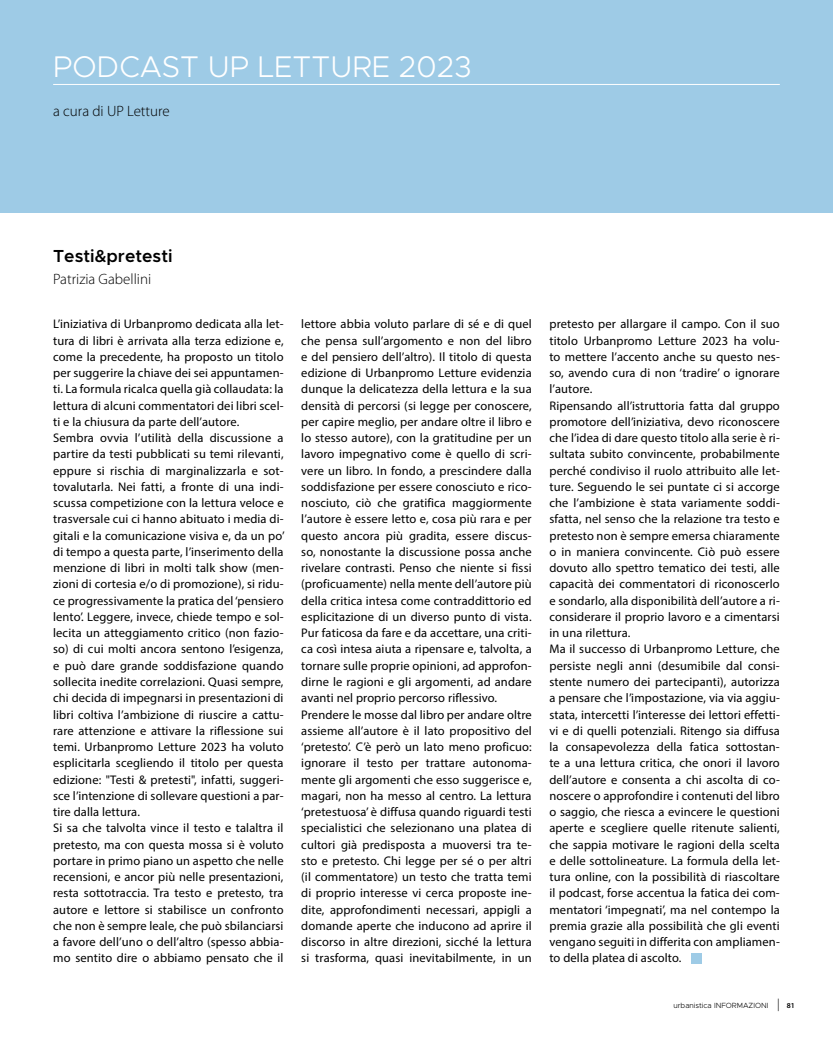
<style>
.page{position:relative;width:833px;height:1053px;background:#fff}
.page>*{position:absolute;margin:0;border:0;box-sizing:border-box;transform-origin:0 0}
.t1{font:300 30px "Metropolis";color:#fff}
.t2{font:600 17.5px "Metropolis";color:#000}
.t3{font:300 15px "Myriad Pro";color:#000}
.t4{font:12.5px/16.2px "Myriad Pro";letter-spacing:.01em;color:#000}
.t5{font:300 7.5px "Metropolis";color:#000}
.s1{font-family:"Myriad Pro";font-size:12.5px}
.s2{font-family:"Myriad Pro";font-weight:600}
</style>
<div class="page">
<div style="left:0;top:0;width:833px;height:213px;background:#9ecbe6"></div>
<hr style="left:53px;top:84px;width:727px;height:1px;background:#fff">
<div style="left:691px;top:953px;width:11px;height:11px;background:#9ecbe6"></div>
<h1 class="t1" style="left:53px;top:48px;width:420px">PODCAST UP LETTURE 2023</h1>
<p class="t3" style="left:53px;top:103px;width:118px">a cura di UP Letture</p>
<h2 class="t2" style="left:53px;top:245px;width:121px">Testi&amp;pretesti</h2>
<p class="t3" style="left:53px;top:270px;width:99px">Patrizia Gabellini</p>
<p class="t4" style="left:53px;top:316px;width:233px">L’iniziativa di Urbanpromo dedicata alla let&shy;tura di libri è arrivata alla terza edizione e, come la precedente, ha proposto un titolo per suggerire la chiave dei sei appuntamen&shy;ti. La formula ricalca quella già collaudata: la lettura di alcuni commentatori dei libri scel&shy;ti e la chiusura da parte dell’autore.<br>Sembra ovvia l’utilità della discussione a partire da testi pubblicati su temi rilevanti, eppure si rischia di marginalizzarla e sot&shy;tovalutarla. Nei fatti, a fronte di una indi&shy;scussa competizione con la lettura veloce e trasversale cui ci hanno abituato i media di&shy;gitali e la comunicazione visiva e, da un po’ di tempo a questa parte, l’inserimento della menzione di libri in molti talk show (men&shy;zioni di cortesia e/o di promozione), si ridu&shy;ce progressivamente la pratica del ‘pensiero lento’. Leggere, invece, chiede tempo e sol&shy;lecita un atteggiamento critico (non fazio&shy;so) di cui molti ancora sentono l’esigenza, e può dare grande soddisfazione quando sollecita inedite correlazioni. Quasi sempre, chi decida di impegnarsi in presentazioni di libri coltiva l’ambizione di riuscire a cattu&shy;rare attenzione e attivare la riflessione sui temi. Urbanpromo Letture 2023 ha voluto esplicitarla scegliendo il titolo per questa edizione: "Testi &amp; pretesti", infatti, suggeri&shy;sce l’intenzione di sollevare questioni a par&shy;tire dalla lettura.<br>Si sa che talvolta vince il testo e talaltra il pretesto, ma con questa mossa si è voluto portare in primo piano un aspetto che nelle recensioni, e ancor più nelle presentazioni, resta sottotraccia. Tra testo e pretesto, tra autore e lettore si stabilisce un confronto che non è sempre leale, che può sbilanciarsi a favore dell’uno o dell’altro (spesso abbia&shy;mo sentito dire o abbiamo pensato che il</p>
<p class="t4" style="left:301px;top:316px;width:232px">lettore abbia voluto parlare di sé e di quel che pensa sull’argomento e non del libro e del pensiero dell’altro). Il titolo di questa edizione di Urbanpromo Letture evidenzia dunque la delicatezza della lettura e la sua densità di percorsi (si legge per conoscere, per capire meglio, per andare oltre il libro e lo stesso autore), con la gratitudine per un lavoro impegnativo come è quello di scri&shy;vere un libro. In fondo, a prescindere dalla soddisfazione per essere conosciuto e rico&shy;nosciuto, ciò che gratifica maggiormente l’autore è essere letto e, cosa più rara e per questo ancora più gradita, essere discus&shy;so, nonostante la discussione possa anche rivelare contrasti. Penso che niente si fissi (proficuamente) nella mente dell’autore più della critica intesa come contraddittorio ed esplicitazione di un diverso punto di vista.<br>Pur faticosa da fare e da accettare, una criti&shy;ca così intesa aiuta a ripensare e, talvolta, a tornare sulle proprie opinioni, ad approfon&shy;dirne le ragioni e gli argomenti, ad andare avanti nel proprio percorso riflessivo.<br>Prendere le mosse dal libro per andare oltre assieme all’autore è il lato propositivo del ‘pretesto’. C’è però un lato meno proficuo: ignorare il testo per trattare autonoma&shy;mente gli argomenti che esso suggerisce e, magari, non ha messo al centro. La lettura ‘pretestuosa’ è diffusa quando riguardi testi specialistici che selezionano una platea di cultori già predisposta a muoversi tra te&shy;sto e pretesto. Chi legge per sé o per altri (il commentatore) un testo che tratta temi di proprio interesse vi cerca proposte ine&shy;dite, approfondimenti necessari, appigli a domande aperte che inducono ad aprire il discorso in altre direzioni, sicché la lettura si trasforma, quasi inevitabilmente, in un</p>
<p class="t4" style="left:549px;top:316px;width:232px">pretesto per allargare il campo. Con il suo titolo Urbanpromo Letture 2023 ha volu&shy;to mettere l’accento anche su questo nes&shy;so, avendo cura di non ‘tradire’ o ignorare l’autore.<br>Ripensando all’istruttoria fatta dal gruppo promotore dell’iniziativa, devo riconoscere che l’idea di dare questo titolo alla serie è ri&shy;sultata subito convincente, probabilmente perché condiviso il ruolo attribuito alle let&shy;ture. Seguendo le sei puntate ci si accorge che l’ambizione è stata variamente soddi&shy;sfatta, nel senso che la relazione tra testo e pretesto non è sempre emersa chiaramente o in maniera convincente. Ciò può essere dovuto allo spettro tematico dei testi, alle capacità dei commentatori di riconoscerlo e sondarlo, alla disponibilità dell’autore a ri&shy;considerare il proprio lavoro e a cimentarsi in una rilettura.<br>Ma il successo di Urbanpromo Letture, che persiste negli anni (desumibile dal consi&shy;stente numero dei partecipanti), autorizza a pensare che l’impostazione, via via aggiu&shy;stata, intercetti l’interesse dei lettori effetti&shy;vi e di quelli potenziali. Ritengo sia diffusa la consapevolezza della fatica sottostan&shy;te a una lettura critica, che onori il lavoro dell’autore e consenta a chi ascolta di co&shy;noscere o approfondire i contenuti del libro o saggio, che riesca a evincere le questioni aperte e scegliere quelle ritenute salienti, che sappia motivare le ragioni della scelta e delle sottolineature. La formula della let&shy;tura online, con la possibilità di riascoltare il podcast, forse accentua la fatica dei com&shy;mentatori ‘impegnati’, ma nel contempo la premia grazie alla possibilità che gli eventi vengano seguiti in differita con ampliamen&shy;to della platea di ascolto.</p>
<p class="t5" style="left:673px;top:1000px;width:123px">urbanistica INFORMAZIONI <span class="s1">|</span> <span class="s2">81</span></p>
</div>
